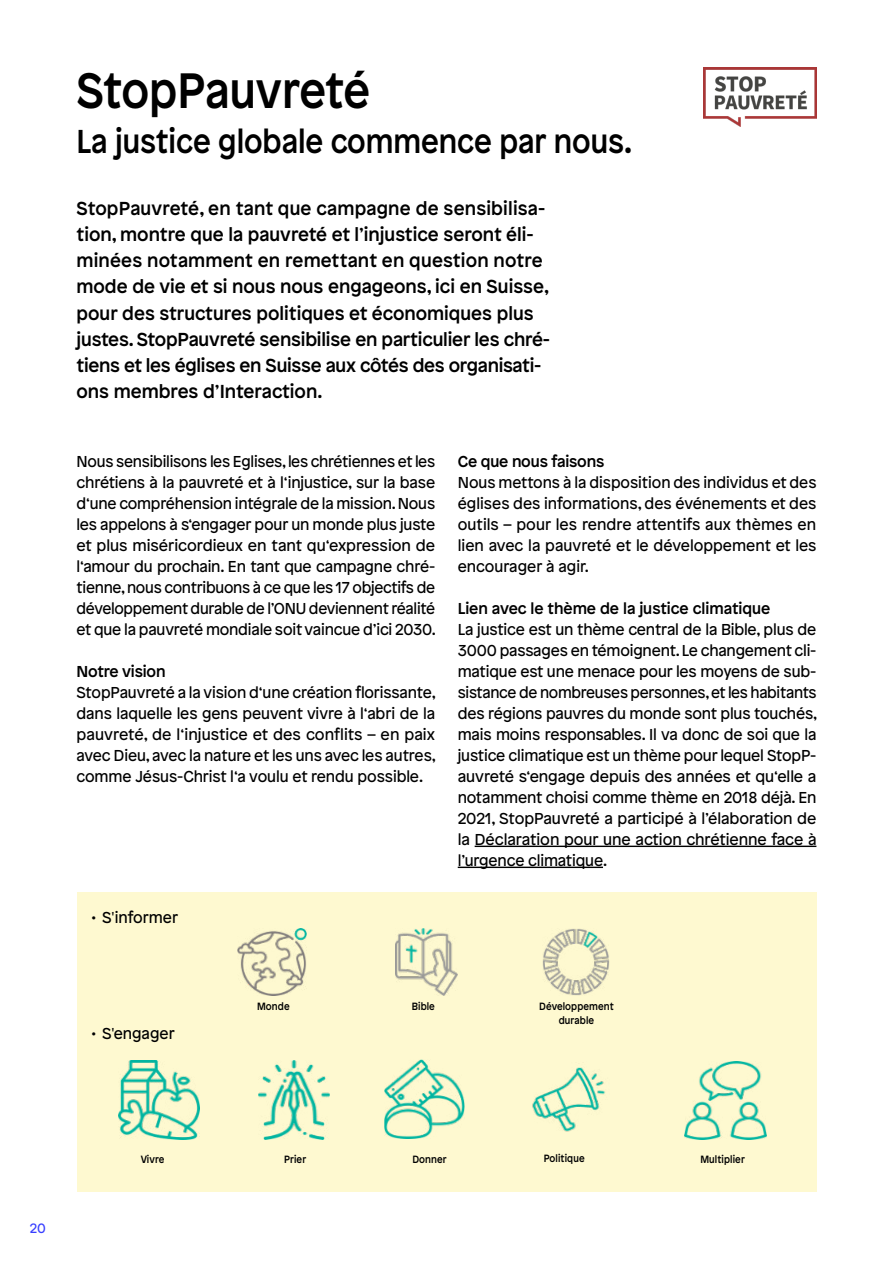
<style>
.page{position:relative;width:893px;height:1263px;background:#fff}
.page>*{position:absolute;margin:0;border:0;box-sizing:border-box;transform-origin:0 0}
.t1{font:500 49.5px "Patron";color:#000;scale:.92 1}
.t2{font:500 33px "Patron";color:#000;scale:.92 1}
.t3{font:500 18.75px/26.2px "Patron";color:#000}
.t4{font:15.75px/21px "Patron";letter-spacing:-.005em;color:#000;text-align:justify}
.t5{font:500 15.75px "Patron";letter-spacing:-.01em;color:#000}
.t6{font:13.5px "Patron";color:#383fff}
.t7{font:500 10.5px/13.5px "Patron";letter-spacing:.01em;color:#000;text-align:center;scale:.92 1}
</style>
<div class="page">
<div style="left:77px;top:892px;width:739px;height:299px;background:#fef9d0"></div>
<hr style="left:475px;top:846px;width:341px;height:1px;background:#000">
<hr style="left:458px;top:867px;width:145px;height:1px;background:#000">
<img style="left:542px;top:929px;width:67px;height:66px">
<img style="left:238px;top:928px;width:69px;height:67px">
<img style="left:396px;top:928px;width:62px;height:67px">
<img style="left:119px;top:1061px;width:81px;height:78px">
<img style="left:385px;top:1059px;width:80px;height:79px">
<img style="left:259px;top:1061px;width:70px;height:78px">
<img style="left:685px;top:1061px;width:82px;height:79px">
<img style="left:532px;top:1067px;width:73px;height:65px">
<img style="left:704px;top:68px;width:112px;height:58px">
<h1 class="t1" style="left:77px;top:52px;width:321px">StopPauvreté</h1>
<h2 class="t2" style="left:77px;top:116px;width:606px">La justice globale commence par nous.</h2>
<p class="t3" style="left:77px;top:193px;width:475px">StopPauvreté, en tant que campagne de sensibilisa&shy;tion, montre que la pauvreté et l’injustice seront éli&shy;minées notamment en remettant en question notre mode de vie et si nous nous engageons, ici en Suisse, pour des structures politiques et économiques plus justes. StopPauvreté sensibilise en particulier les chré&shy;tiens et les églises en Suisse aux côtés des organisati&shy;ons membres d’Interaction.</p>
<p class="t4" style="left:77px;top:449px;width:361px">Nous sensibilisons les Eglises, les chrétiennes et les chrétiens à la pauvreté et à l‘injustice, sur la base d‘une compréhension intégrale de la mission. Nous les appelons à s‘engager pour un monde plus juste et plus miséricordieux en tant qu‘expression de l‘amour du prochain. En tant que campagne chré&shy;tienne, nous contribuons à ce que les 17 objectifs de développement durable de l’ONU deviennent réalité et que la pauvreté mondiale soit vaincue d’ici 2030.</p>
<p class="t5" style="left:77px;top:659px;width:91px">Notre vision</p>
<p class="t4" style="left:77px;top:680px;width:361px">StopPauvreté a la vision d‘une création florissante, dans laquelle les gens peuvent vivre à l‘abri de la pauvreté, de l‘injustice et des conflits – en paix avec Dieu, avec la nature et les uns avec les autres, comme Jésus-Christ l‘a voulu et rendu possible.</p>
<p class="t4" style="left:92px;top:906px;width:88px">• S'informer</p>
<p class="t5" style="left:458px;top:449px;width:148px">Ce que nous faisons</p>
<p class="t4" style="left:458px;top:470px;width:360px">Nous mettons à la disposition des individus et des églises des informations, des événements et des outils – pour les rendre attentifs aux thèmes en lien avec la pauvreté et le développement et les encourager à agir.</p>
<p class="t5" style="left:458px;top:596px;width:314px">Lien avec le thème de la justice climatique</p>
<p class="t4" style="left:458px;top:617px;width:361px">La justice est un thème central de la Bible, plus de 3000 passages en témoignent. Le changement cli&shy;matique est une menace pour les moyens de sub&shy;sistance de nombreuses personnes, et les habitants des régions pauvres du monde sont plus touchés, mais moins responsables. Il va donc de soi que la justice climatique est un thème pour lequel StopP&shy;auvreté s‘engage depuis des années et qu‘elle a notamment choisi comme thème en 2018 déjà. En 2021, StopPauvreté a participé à l’élaboration de la Déclaration pour une action chrétienne face à l’urgence climatique.</p>
<p class="t4" style="left:92px;top:1022px;width:85px">• S'engager</p>
<p class="t7" style="left:257px;top:999px;width:37px">Monde</p>
<p class="t7" style="left:412px;top:999px;width:27px">Bible</p>
<p class="t7" style="left:539px;top:999px;width:82px">Développement durable</p>
<p class="t6" style="left:30px;top:1218px;width:17px">20</p>
<p class="t7" style="left:141px;top:1151px;width:27px">Vivre</p>
<p class="t7" style="left:284px;top:1151px;width:26px">Prier</p>
<p class="t7" style="left:412px;top:1151px;width:39px">Donner</p>
<p class="t7" style="left:544px;top:1150px;width:46px">Politique</p>
<p class="t7" style="left:700px;top:1151px;width:50px">Multiplier</p>
</div>
